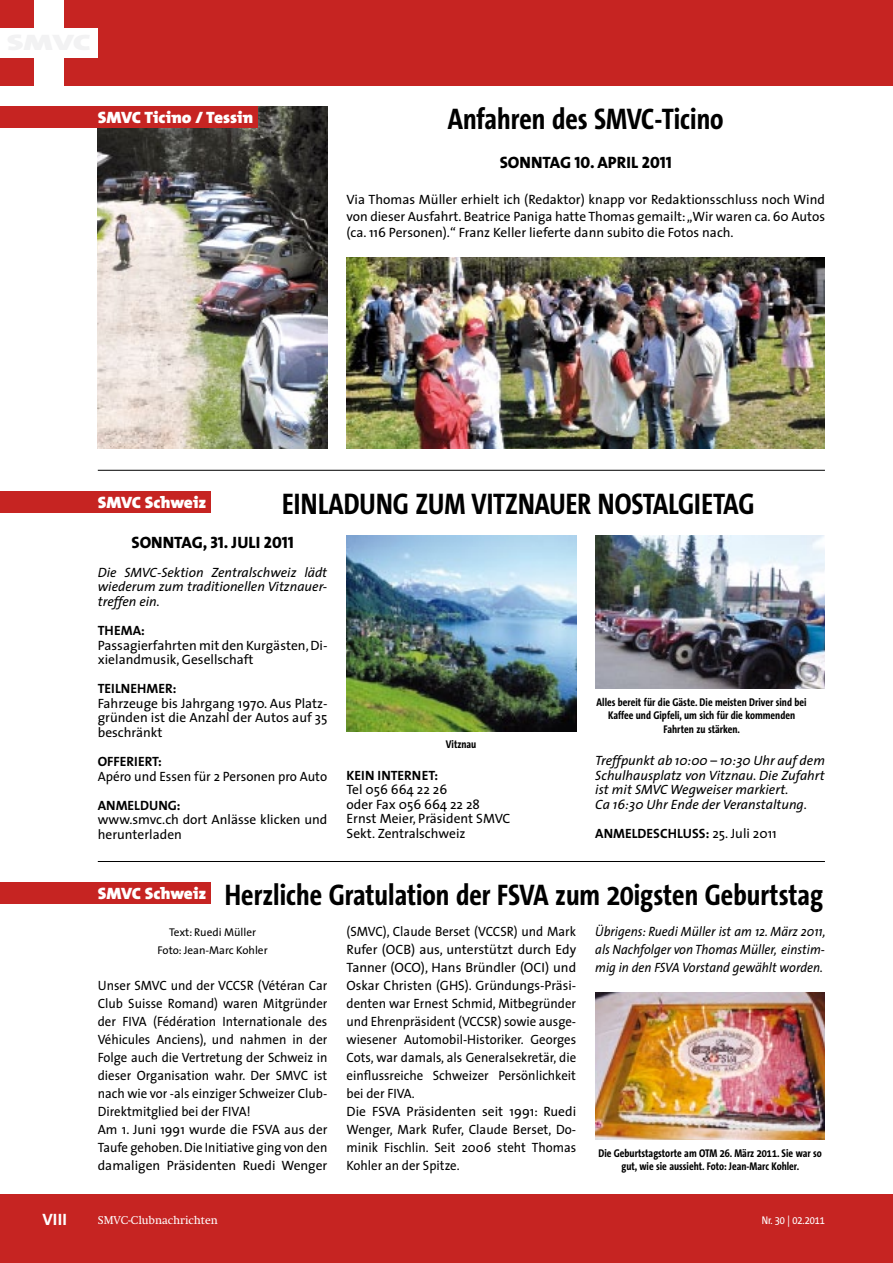
<style>
.page{position:relative;width:893px;height:1263px;background:#fff}
.page>*{position:absolute;margin:0;border:0;box-sizing:border-box;transform-origin:0 0}
.t1{font:700 30px "The Sans Condensed";color:#000}
.t2{font:900 16.5px "The Mix";color:#fff;scale:1.05 1}
.t3{font:16.5px "The Sans Extra Bold Caps";color:#000}
.t4{font:700 16.5px "The Sans Correspondence";color:#fff}
.t5{font:13.5px/18px "The Sans";color:#000;scale:.95 1}
.t6{font:13.5px/14.5px "The Sans";color:#000}
.t7{font:italic 13.5px/14.5px "The Sans";color:#000;text-align:justify}
.t8{font:italic 13.5px/18px "The Sans";color:#000;text-align:justify;scale:.93 1}
.t9{font:700 13.5px "The Sans";color:#000}
.t10{font:700 11.25px/13.5px "The Sans Condensed";color:#000;text-align:center}
.t11{font:11.25px/18px "The Sans";color:#000;text-align:center}
.t12{font:11.25px "Swift";color:#fff}
.t13{font:11.25px "The Sans Condensed";color:#fff}
.s1{font-weight:400}
</style>
<div class="page">
<img style="left:98px;top:106px;width:229px;height:343px">
<div style="left:0;top:0;width:893px;height:85px;background:#c62422"></div>
<div style="left:34px;top:0;width:30px;height:85px;background:#fff"></div>
<div style="left:0;top:28px;width:98px;height:29px;background:#fff"></div>
<div style="left:0;top:1195px;width:893px;height:68px;background:#c62422"></div>
<div style="left:0;top:106px;width:257px;height:22px;background:#c62422"></div>
<img style="left:347px;top:257px;width:478px;height:192px">
<img style="left:347px;top:536px;width:229px;height:195px">
<img style="left:595px;top:993px;width:230px;height:147px">
<div style="left:0;top:491px;width:210px;height:21px;background:#c62422"></div>
<div style="left:0;top:882px;width:210px;height:22px;background:#c62422"></div>
<img style="left:595px;top:536px;width:230px;height:153px">
<hr style="left:98px;top:470px;width:727px;height:1px;background:#000">
<hr style="left:98px;top:861px;width:727px;height:1px;background:#000">
<p class="t2" style="left:98px;top:103px;width:149px">SMVC Ticino / Tessin</p>
<h1 class="t1" style="left:448px;top:102px;width:277px">Anfahren des SMVC-Ticino</h1>
<p class="t3" style="left:500px;top:149px;width:174px">SONNTAG 10. APRIL 2011</p>
<p class="t6" style="left:347px;top:191px;width:480px;line-height:16.2px;text-align:justify">Via Thomas Müller erhielt ich (Redaktor) knapp vor Redaktionsschluss noch Wind von dieser Ausfahrt. Beatrice Paniga hatte Thomas gemailt: „Wir waren ca. 60 Autos (ca. 116 Personen).“ Franz Keller lieferte dann subito die Fotos nach.</p>
<p class="t2" style="left:98px;top:488px;width:105px">SMVC Schweiz</p>
<h1 class="t1" style="left:282px;top:487px;width:474px">EINLADUNG ZUM VITZNAUER NOSTALGIETAG</h1>
<p class="t3" style="left:131px;top:528px;width:164px">SONNTAG, 31. JULI 2011</p>
<p class="t7" style="left:98px;top:564px;width:231px">Die SMVC-Sektion Zentralschweiz lädt wiederum zum traditionellen Vitznauer&shy;treffen ein.</p>
<p class="t9" style="left:98px;top:619px;width:49px">THEMA:</p>
<p class="t6" style="left:98px;top:637px;width:231px">Passagierfahrten mit den Kurgästen, Di&shy;xielandmusik, Gesellschaft</p>
<p class="t9" style="left:98px;top:677px;width:80px">TEILNEHMER:</p>
<p class="t6" style="left:98px;top:695px;width:231px;text-align:justify">Fahrzeuge bis Jahrgang 1970. Aus Platz&shy;gründen ist die Anzahl der Autos auf 35 beschränkt</p>
<p class="t9" style="left:98px;top:750px;width:66px">OFFERIERT:</p>
<p class="t6" style="left:98px;top:768px;width:231px">Apéro und Essen für 2 Personen pro Auto</p>
<p class="t9" style="left:98px;top:794px;width:84px">ANMELDUNG:</p>
<p class="t6" style="left:98px;top:812px;width:231px">www.smvc.ch dort Anlässe klicken und herunterladen</p>
<p class="t10" style="left:446px;top:738px;width:32px">Vitznau</p>
<p class="t9" style="left:347px;top:764px;width:93px">KEIN INTERNET:</p>
<p class="t6" style="left:347px;top:782px;width:165px">Tel 056 664 22 26<br>oder Fax 056 664 22 28<br>Ernst Meier, Präsident SMVC<br>Sekt. Zentralschweiz</p>
<p class="t10" style="left:597px;top:695px;width:212px">Alles bereit für die Gäste. Die meisten Driver sind bei<br>Kaffee und Gipfeli, um sich für die kommenden<br>Fahrten zu stärken.</p>
<p class="t7" style="left:595px;top:753px;width:231px;text-align:left">Treffpunkt ab 10:00 – 10:30 Uhr auf dem Schulhausplatz von Vitznau. Die Zufahrt ist mit SMVC Wegweiser markiert.<br>Ca 16:30 Uhr Ende der Veranstaltung.</p>
<p class="t9" style="left:595px;top:822px;width:183px">ANMELDESCHLUSS: <span class="s1">25. Juli 2011</span></p>
<p class="t2" style="left:98px;top:879px;width:105px">SMVC Schweiz</p>
<h1 class="t1" style="left:225px;top:878px;width:600px">Herzliche Gratulation der FSVA zum 20igsten Geburtstag</h1>
<p class="t11" style="left:158px;top:923px;width:112px">Text: Ruedi Müller<br>Foto: Jean-Marc Kohler</p>
<p class="t5" style="left:98px;top:976px;width:243px">Unser SMVC und der VCCSR (Vétéran Car Club Suisse Romand) waren Mitgründer der FIVA (Fédération Internationale des Véhicules Anciens), und nahmen in der Folge auch die Vertretung der Schweiz in dieser Organisation wahr. Der SMVC ist nach wie vor -als einziger Schweizer Club-Direktmitglied bei der FIVA!<br>Am 1. Juni 1991 wurde die FSVA aus der Taufe gehoben. Die Initiative ging von den damaligen Präsidenten Ruedi Wenger</p>
<p class="t5" style="left:347px;top:922px;width:243px">(SMVC), Claude Berset (VCCSR) und Mark Rufer (OCB) aus, unterstützt durch Edy Tanner (OCO), Hans Bründler (OCI) und Oskar Christen (GHS). Gründungs-Präsi&shy;denten war Ernest Schmid, Mitbegründer und Ehrenpräsident (VCCSR) sowie ausge&shy;wiesener Automobil-Historiker. Georges Cots, war damals, als Generalsekretär, die einflussreiche Schweizer Persönlichkeit bei der FIVA.<br>Die FSVA Präsidenten seit 1991: Ruedi Wenger, Mark Rufer, Claude Berset, Do&shy;minik Fischlin. Seit 2006 steht Thomas Kohler an der Spitze.</p>
<p class="t8" style="left:595px;top:922px;width:249px">Übrigens: Ruedi Müller ist am 12. März 2011, als Nachfolger von Thomas Müller, einstim&shy;mig in den FSVA Vorstand gewählt worden.</p>
<p class="t10" style="left:598px;top:1146px;width:225px">Die Geburtstagstorte am OTM 26. März 2011. Sie war so gut, wie sie aussieht. Foto: Jean-Marc Kohler.</p>
<p class="t4" style="left:43px;top:1210px;width:26px">VIII</p>
<p class="t12" style="left:98px;top:1214px;width:122px">SMVC-Clubnachrichten</p>
<p class="t13" style="left:762px;top:1214px;width:65px">Nr. 30 | 02.2011</p>
</div>
